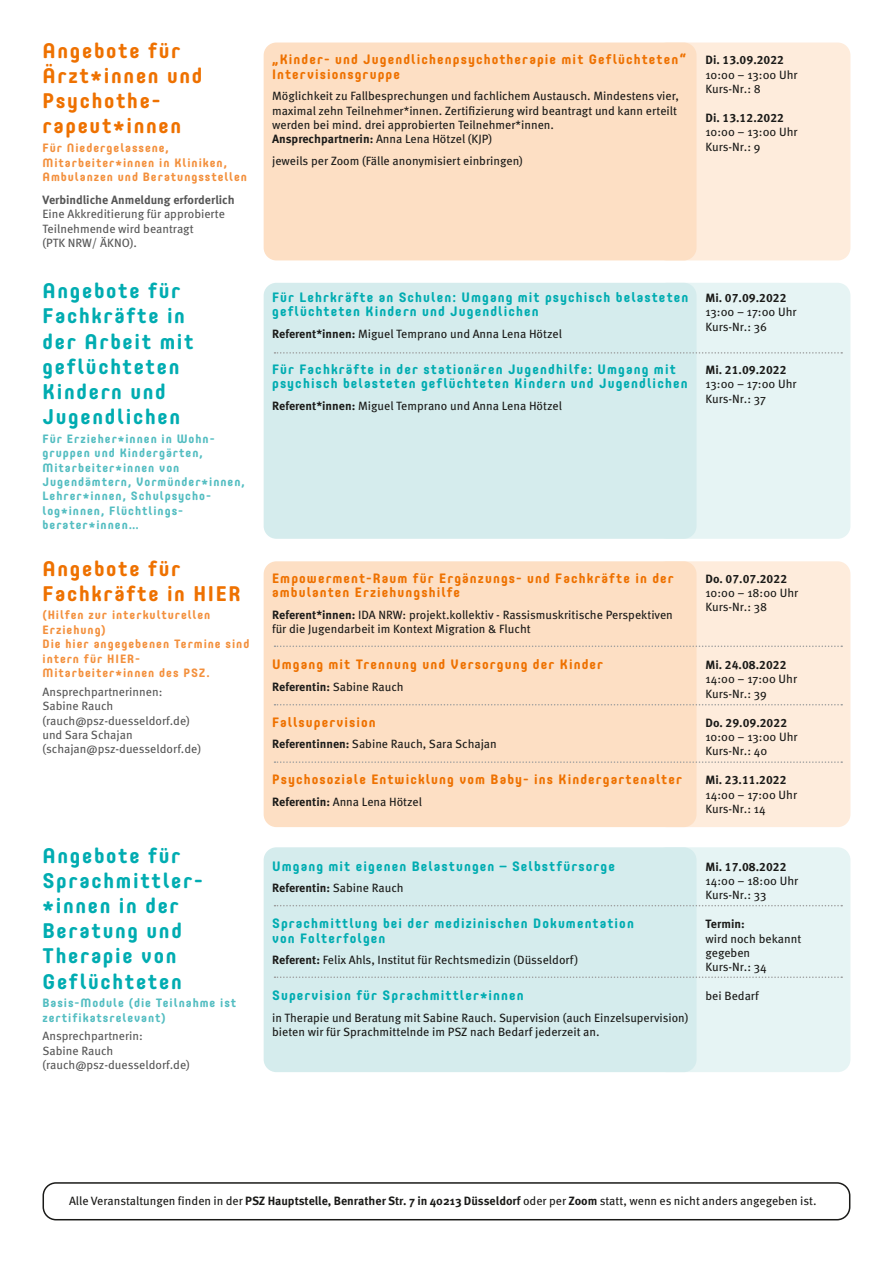
<style>
.page{position:relative;width:893px;height:1263px;background:#fff}
.page>*{position:absolute;margin:0;border:0;box-sizing:border-box;transform-origin:0 0}
.t1{font:700 21px/25.2px "Core Mellow 65";letter-spacing:.08em;color:#00acb1}
.t2{font:700 21px/25.2px "Core Mellow 65";letter-spacing:.08em;color:#ee7100}
.t3{font:700 13.5px/14.4px "Core Mellow 65";letter-spacing:.08em;color:#00acb1}
.t4{font:700 13.5px/14.4px "Core Mellow 65";letter-spacing:.08em;color:#ee7100}
.t5{font:12px/14.4px "Meta Pro";color:#1a1a18}
.t6{font:12px/14.4px "Meta Pro";color:#565656}
.t7{font:700 12px/14.4px "Core Mellow 65";letter-spacing:.08em;color:#53bdc1}
.t8{font:700 12px/14.4px "Core Mellow 65";letter-spacing:.08em;color:#f3903d}
.t9{font:700 12px "Meta Pro";color:#1a1a18}
.t10{font:700 12px "Meta Pro";color:#565656}
.s1{font-weight:700}
.s2{font-weight:400}
</style>
<div class="page">
<div style="left:654px;top:283px;width:196px;height:256px;background:#e6f4f4;border-radius:13px"></div>
<div style="left:264px;top:283px;width:432px;height:256px;background:#d5eced;border-radius:13px"></div>
<div style="left:654px;top:561px;width:196px;height:266px;background:#feecdc;border-radius:13px"></div>
<div style="left:264px;top:561px;width:432px;height:266px;background:#fddfc4;border-radius:13px"></div>
<svg style="left:274px;top:645px;width:568px;height:2px"></svg>
<svg style="left:274px;top:704px;width:568px;height:1px"></svg>
<div style="left:654px;top:847px;width:196px;height:225px;background:#e6f4f4;border-radius:13px"></div>
<div style="left:264px;top:847px;width:432px;height:225px;background:#d5eced;border-radius:13px"></div>
<svg style="left:274px;top:905px;width:568px;height:1px"></svg>
<svg style="left:274px;top:976px;width:568px;height:2px"></svg>
<svg style="left:274px;top:352px;width:568px;height:2px"></svg>
<svg style="left:274px;top:761px;width:568px;height:2px"></svg>
<div style="left:654px;top:43px;width:196px;height:217px;background:#feecdc;border-radius:13px"></div>
<div style="left:264px;top:43px;width:432px;height:217px;background:#fddfc4;border-radius:13px"></div>
<div style="left:43px;top:1182px;width:807px;height:38px;border:2px solid #1a1a18;border-radius:13px"></div>
<h1 class="t2" style="left:43px;top:37px;width:161px">Angebote für<br>Ärzt*innen und<br>Psychothe&shy;rapeut*innen</h1>
<p class="t8" style="left:43px;top:140px;width:206px">Für Niedergelassene,<br>Mitarbeiter*innen in Kliniken,<br>Ambulanzen und Beratungsstellen</p>
<p class="t10" style="left:43px;top:190px;width:194px">Verbindliche Anmeldung erforderlich</p>
<p class="t6" style="left:43px;top:206px;width:184px">Eine Akkreditierung für approbierte<br>Teilnehmende wird beantragt<br>(PTK NRW/ ÄKNO).</p>
<h1 class="t1" style="left:43px;top:277px;width:153px">Angebote für<br>Fachkräfte in der Arbeit mit geflüchteten<br>Kindern und<br>Jugendlichen</h1>
<p class="t7" style="left:43px;top:431px;width:204px">Für Erzieher*innen in Wohn&shy;gruppen und Kindergärten,<br>Mitarbeiter*innen von<br>Jugendämtern, Vormünder*innen,<br>Lehrer*innen, Schulpsycho&shy;log*innen, Flüchtlings&shy;berater*innen…</p>
<h1 class="t2" style="left:43px;top:555px;width:200px">Angebote für<br>Fachkräfte in HIER</h1>
<p class="t8" style="left:43px;top:607px;width:208px">(Hilfen zur interkulturellen<br>Erziehung)<br>Die hier angegebenen Termine sind intern für HIER-<br>Mitarbeiter*innen des PSZ.</p>
<p class="t6" style="left:43px;top:683px;width:160px">Ansprechpartnerinnen:<br>Sabine Rauch (rauch@psz-duesseldorf.de) und Sara Schajan (schajan@psz-duesseldorf.de)</p>
<h1 class="t1" style="left:43px;top:842px;width:162px">Angebote für<br>Sprachmittler-*innen in der<br>Beratung und<br>Therapie von<br>Geflüchteten</h1>
<p class="t7" style="left:43px;top:995px;width:195px">Basis-Module (die Teilnahme ist zertifikatsrelevant)</p>
<p class="t6" style="left:43px;top:1028px;width:149px">Ansprechpartnerin:<br>Sabine Rauch (rauch@psz-duesseldorf.de)</p>
<p class="t4" style="left:272px;top:52px;width:415px">„Kinder- und Jugendlichenpsychotherapie mit Geflüchteten“<br>Intervisionsgruppe</p>
<p class="t5" style="left:272px;top:88px;width:409px">Möglichkeit zu Fallbesprechungen und fachlichem Austausch. Mindestens vier, maximal zehn Teilnehmer*innen. Zertifizierung wird beantragt und kann erteilt werden bei mind. drei approbierten Teilnehmer*innen.<br><span class="s1">Ansprechpartnerin:</span> Anna Lena Hötzel (KJP)</p>
<p class="t5" style="left:272px;top:153px;width:252px">jeweils per Zoom (Fälle anonymisiert einbringen)</p>
<p class="t9" style="left:705px;top:51px;width:80px">Di. 13.09.2022</p>
<p class="t5" style="left:705px;top:66px;width:94px">10:00 – 13:00 Uhr<br>Kurs-Nr.: 8</p>
<p class="t9" style="left:705px;top:108px;width:80px">Di. 13.12.2022</p>
<p class="t5" style="left:705px;top:124px;width:94px">10:00 – 13:00 Uhr<br>Kurs-Nr.: 9</p>
<p class="t3" style="left:272px;top:289px;width:418px">Für Lehrkräfte an Schulen: Umgang mit psychisch belasteten geflüchteten Kindern und Jugendlichen</p>
<p class="t5" style="left:272px;top:326px;width:291px"><span class="s1">Referent*innen:</span> Miguel Temprano und Anna Lena Hötzel</p>
<p class="t3" style="left:272px;top:361px;width:417px">Für Fachkräfte in der stationären Jugendhilfe: Umgang mit psychisch belasteten geflüchteten Kindern und Jugendlichen</p>
<p class="t5" style="left:272px;top:398px;width:291px"><span class="s1">Referent*innen:</span> Miguel Temprano und Anna Lena Hötzel</p>
<p class="t9" style="left:705px;top:288px;width:83px">Mi. 07.09.2022</p>
<p class="t5" style="left:705px;top:304px;width:93px">13:00 – 17:00 Uhr<br>Kurs-Nr.: 36</p>
<p class="t9" style="left:705px;top:360px;width:83px">Mi. 21.09.2022</p>
<p class="t5" style="left:705px;top:376px;width:93px">13:00 – 17:00 Uhr<br>Kurs-Nr.: 37</p>
<p class="t4" style="left:272px;top:570px;width:403px">Empowerment-Raum für Ergänzungs- und Fachkräfte in der ambulanten Erziehungshilfe</p>
<p class="t5" style="left:272px;top:606px;width:402px"><span class="s1">Referent*innen:</span> IDA NRW: projekt.kollektiv - Rassismuskritische Perspektiven für die Jugendarbeit im Kontext Migration &amp; Flucht</p>
<p class="t4" style="left:272px;top:656px;width:333px">Umgang mit Trennung und Versorgung der Kinder</p>
<p class="t9" style="left:272px;top:677px;width:133px">Referentin: <span class="s2">Sabine Rauch</span></p>
<p class="t4" style="left:272px;top:714px;width:105px">Fallsupervision</p>
<p class="t5" style="left:272px;top:736px;width:226px"><span class="s1">Referentinnen:</span> Sabine Rauch, Sara Schajan</p>
<p class="t4" style="left:272px;top:772px;width:411px">Psychosoziale Entwicklung vom Baby- ins Kindergartenalter</p>
<p class="t5" style="left:272px;top:794px;width:151px"><span class="s1">Referentin:</span> Anna Lena Hötzel</p>
<p class="t9" style="left:705px;top:569px;width:83px">Do. 07.07.2022</p>
<p class="t5" style="left:705px;top:585px;width:94px">10:00 – 18:00 Uhr<br>Kurs-Nr.: 38</p>
<p class="t9" style="left:705px;top:655px;width:83px">Mi. 24.08.2022</p>
<p class="t5" style="left:705px;top:671px;width:93px">14:00 – 17:00 Uhr<br>Kurs-Nr.: 39</p>
<p class="t9" style="left:705px;top:713px;width:83px">Do. 29.09.2022</p>
<p class="t5" style="left:705px;top:729px;width:94px">10:00 – 13:00 Uhr<br>Kurs-Nr.: 40</p>
<p class="t9" style="left:705px;top:771px;width:83px">Mi. 23.11.2022</p>
<p class="t5" style="left:705px;top:786px;width:93px">14:00 – 17:00 Uhr<br>Kurs-Nr.: 14</p>
<p class="t3" style="left:272px;top:858px;width:344px">Umgang mit eigenen Belastungen – Selbstfürsorge</p>
<p class="t9" style="left:272px;top:879px;width:133px">Referentin: <span class="s2">Sabine Rauch</span></p>
<p class="t3" style="left:272px;top:916px;width:363px">Sprachmittlung bei der medizinischen Dokumentation von Folterfolgen</p>
<p class="t5" style="left:272px;top:952px;width:307px"><span class="s1">Referent:</span> Felix Ahls, Institut für Rechtsmedizin (Düsseldorf)</p>
<p class="t3" style="left:272px;top:988px;width:253px">Supervision für Sprachmittler*innen</p>
<p class="t5" style="left:272px;top:1010px;width:418px">in Therapie und Beratung mit Sabine Rauch. Supervision (auch Einzelsupervision) bieten wir für Sprachmittelnde im PSZ nach Bedarf jederzeit an.</p>
<p class="t9" style="left:705px;top:857px;width:83px">Mi. 17.08.2022</p>
<p class="t5" style="left:705px;top:873px;width:94px">14:00 – 18:00 Uhr<br>Kurs-Nr.: 33</p>
<p class="t9" style="left:705px;top:915px;width:41px">Termin:</p>
<p class="t5" style="left:705px;top:930px;width:97px">wird noch bekannt gegeben<br>Kurs-Nr.: 34</p>
<p class="t5" style="left:705px;top:988px;width:55px">bei Bedarf</p>
<p class="t5" style="left:69px;top:1192px;width:749px">Alle Veranstaltungen finden in der <span class="s1">PSZ Hauptstelle, Benrather Str. 7 in 40213 Düsseldorf</span> oder per <span class="s1">Zoom</span> statt, wenn es nicht anders angegeben ist.</p>
</div>
